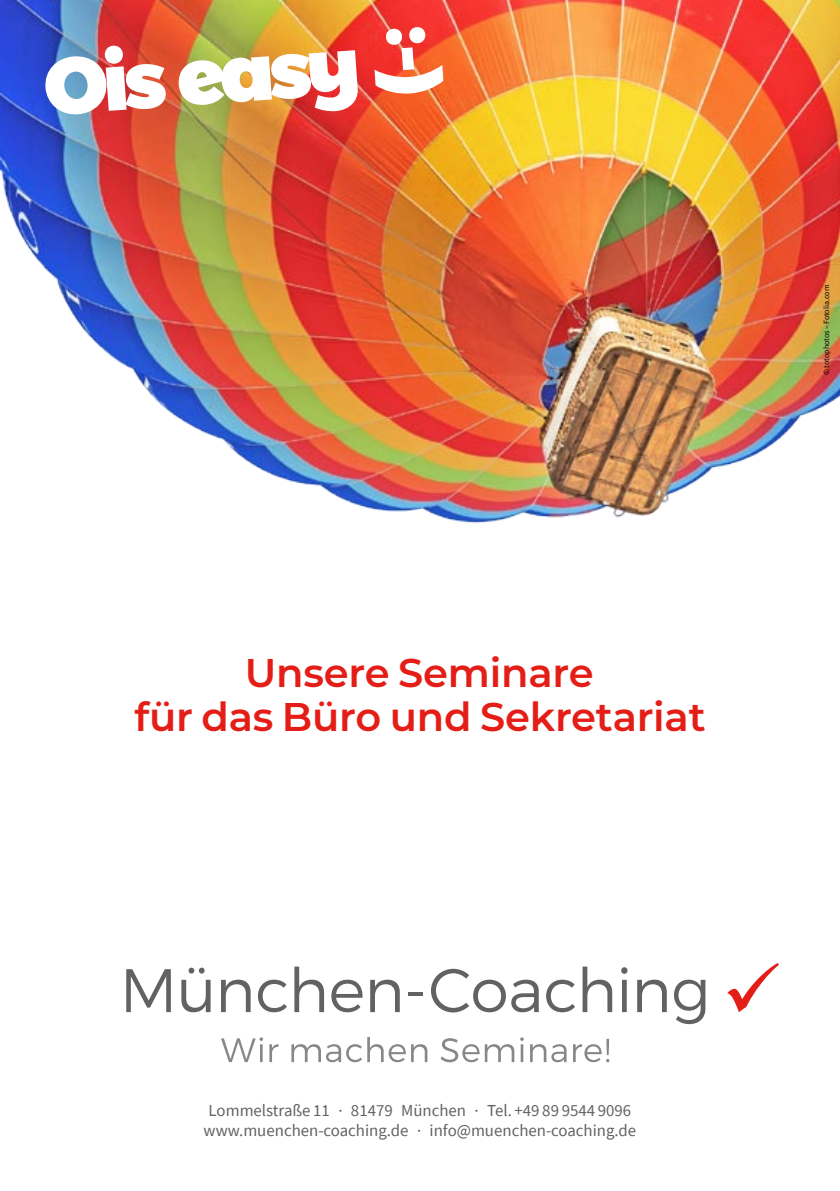
<style>
.page{position:relative;width:840px;height:1191px;background:#fff}
.page>*{position:absolute;margin:0;border:0;box-sizing:border-box;transform-origin:0 0}
.t1{font:600 40px/44px "Montserrat";letter-spacing:-.005em;color:#e41e17;text-align:center}
.t2{font:16.8px/20.4px "Source Sans Pro";color:#626262}
.t3{font:8px "Source Sans Pro";letter-spacing:-.015em;color:#000}
</style>
<div class="page">
<img style="left:0;top:0;width:839px;height:523px">
<svg style="left:727px;top:963px;width:51px;height:49px"></svg>
<svg style="left:126px;top:969px;width:45px;height:43px"></svg>
<svg style="left:181px;top:967px;width:29px;height:45px"></svg>
<svg style="left:221px;top:979px;width:29px;height:33px"></svg>
<svg style="left:258px;top:979px;width:29px;height:33px"></svg>
<svg style="left:294px;top:966px;width:30px;height:46px"></svg>
<svg style="left:331px;top:979px;width:32px;height:33px"></svg>
<svg style="left:370px;top:979px;width:29px;height:33px"></svg>
<svg style="left:408px;top:992px;width:14px;height:3px"></svg>
<svg style="left:431px;top:968px;width:74px;height:44px"></svg>
<svg style="left:511px;top:979px;width:27px;height:33px"></svg>
<svg style="left:546px;top:979px;width:28px;height:33px"></svg>
<svg style="left:582px;top:966px;width:30px;height:46px"></svg>
<svg style="left:621px;top:967px;width:6px;height:45px"></svg>
<svg style="left:637px;top:979px;width:29px;height:33px"></svg>
<svg style="left:674px;top:979px;width:31px;height:45px"></svg>
<svg style="left:221px;top:1037px;width:42px;height:25px"></svg>
<svg style="left:269px;top:1044px;width:9px;height:18px"></svg>
<svg style="left:291px;top:1037px;width:136px;height:25px"></svg>
<svg style="left:440px;top:1038px;width:74px;height:24px"></svg>
<hr style="left:520px;top:1044px;width:3px;height:18px;background:#868786">
<svg style="left:530px;top:1044px;width:36px;height:18px"></svg>
<svg style="left:573px;top:1038px;width:36px;height:24px"></svg>
<svg style="left:374px;top:27px;width:69px;height:67px"></svg>
<svg style="left:44px;top:45px;width:122px;height:70px"></svg>
<img style="left:178px;top:50px;width:180px;height:62px">
<h1 class="t1" style="left:134px;top:649px;width:572px">Unsere Seminare<br>für das Büro und Sekretariat</h1>
<p class="t3" style="left:821px;top:375px;width:91px;rotate:-90deg">© totophotos – Fotolia.com</p>
<p class="t2" style="left:203px;top:1099px;width:434px">Lommelstraße 11 · 81479 München · Tel. +49 89 9544 9096 www.muenchen-coaching.de · info@muenchen-coaching.de</p>
</div>
